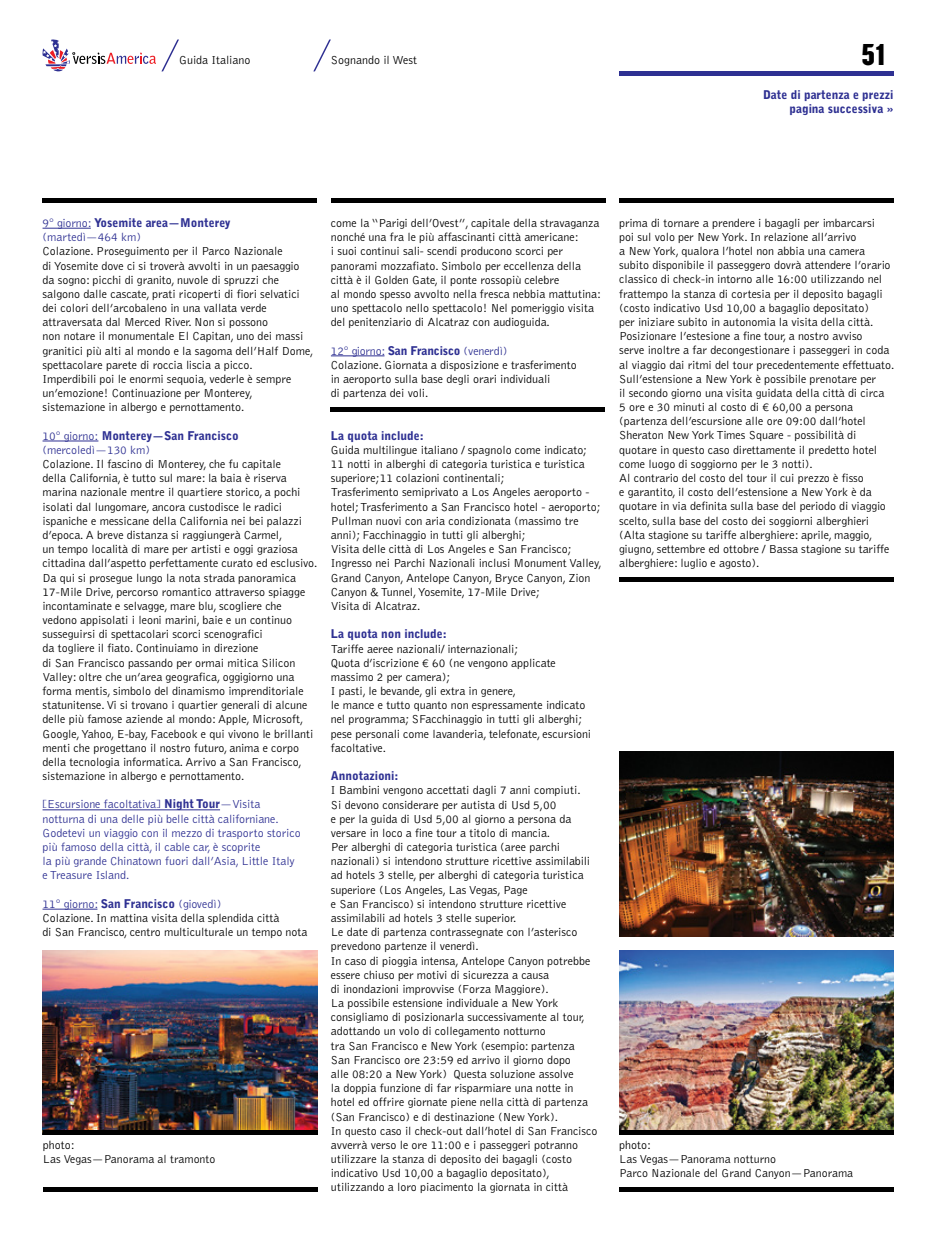
<style>
.page{position:relative;width:936px;height:1234px;background:#fff}
.page>*{position:absolute;margin:0;border:0;box-sizing:border-box;transform-origin:0 0}
.t1{font:26.25px "Champion HTF Welterweight";color:#000}
.t2{font:300 12px/14.1px "Bell Gothic";letter-spacing:-.005em;color:#000}
.t3{font:300 12px/14.1px "Bell Gothic";letter-spacing:-.005em;color:#2e3092}
.t4{font:900 12px/14.1px "Bell Gothic";letter-spacing:-.005em;color:#2e3092;text-align:right}
.t5{font:300 11.85px/14.1px "Bell Gothic";color:#000}
.s1{font-weight:900}
.s2{color:#2e3092}
.s3{font-weight:900;color:#2e3092}
.s4{font-family:"Bell Gothic Std"}
</style>
<div class="page">
<svg style="left:42px;top:39px;width:137px;height:33px"></svg>
<svg style="left:313px;top:39px;width:18px;height:32px"></svg>
<div style="left:619px;top:71px;width:274px;height:5px;background:#2e3092"></div>
<hr style="left:43px;top:228px;width:48px;height:1px;background:#2e3092">
<hr style="left:43px;top:440px;width:55px;height:1px;background:#2e3092">
<hr style="left:43px;top:809px;width:177px;height:1px;background:#2e3092">
<hr style="left:43px;top:908px;width:54px;height:1px;background:#2e3092">
<img style="left:43px;top:950px;width:274px;height:179px">
<div style="left:43px;top:1186px;width:274px;height:5px;background:#000"></div>
<div style="left:43px;top:1129px;width:274px;height:5px;background:#000"></div>
<img style="left:619px;top:950px;width:274px;height:179px">
<img style="left:619px;top:751px;width:274px;height:185px">
<div style="left:619px;top:1186px;width:274px;height:5px;background:#000"></div>
<div style="left:619px;top:1129px;width:274px;height:5px;background:#000"></div>
<div style="left:43px;top:198px;width:274px;height:5px;background:#000"></div>
<div style="left:331px;top:198px;width:274px;height:5px;background:#000"></div>
<div style="left:619px;top:198px;width:274px;height:5px;background:#000"></div>
<div style="left:331px;top:406px;width:274px;height:5px;background:#000"></div>
<div style="left:619px;top:576px;width:274px;height:5px;background:#000"></div>
<hr style="left:331px;top:355px;width:53px;height:1px;background:#2e3092">
<p class="t2" style="left:179px;top:53px;width:73px">Guida Italiano</p>
<p class="t2" style="left:331px;top:53px;width:88px">Sognando il West</p>
<h1 class="t1" style="left:861px;top:37px;width:26px">51</h1>
<p class="t4" style="left:763px;top:88px;width:132px">Date di partenza e prezzi pagina successiva »</p>
<p class="t3" style="left:43px;top:216px;width:190px">9° giorno: <span class="s1">Yosemite area—Monterey </span>(martedì—464 km)</p>
<p class="t2" style="left:43px;top:244px;width:272px">Colazione. Proseguimento per il Parco Nazionale<br>di Yosemite dove ci si troverà avvolti in un paesaggio da sogno: picchi di granito, nuvole di spruzzi che salgono dalle cascate, prati ricoperti di fiori selvatici dei colori dell’arcobaleno in una vallata verde attraversata dal Merced River. Non si possono<br>non notare il monumentale El Capitan, uno dei massi granitici più alti al mondo e la sagoma dell’Half Dome, spettacolare parete di roccia liscia a picco.<br>Imperdibili poi le enormi sequoia, vederle è sempre un’emozione! Continuazione per Monterey, sistemazione in albergo e pernottamento.</p>
<p class="t3" style="left:43px;top:429px;width:198px">10° giorno: <span class="s1">Monterey—San Francisco </span>(mercoledì—130 km)</p>
<p class="t2" style="left:43px;top:457px;width:276px">Colazione. Il fascino di Monterey, che fu capitale<br>della California, è tutto sul mare: la baia è riserva marina nazionale mentre il quartiere storico, a pochi isolati dal lungomare, ancora custodisce le radici ispaniche e messicane della California nei bei palazzi d’epoca. A breve distanza si raggiungerà Carmel,<br>un tempo località di mare per artisti e oggi graziosa cittadina dall’aspetto perfettamente curato ed esclusivo.<br>Da qui si prosegue lungo la nota strada panoramica 17-Mile Drive, percorso romantico attraverso spiagge incontaminate e selvagge, mare blu, scogliere che vedono appisolati i leoni marini, baie e un continuo susseguirsi di spettacolari scorci scenografici<br>da togliere il fiato. Continuiamo in direzione<br>di San Francisco passando per ormai mitica Silicon Valley: oltre che un’area geografica, oggigiorno una forma mentis, simbolo del dinamismo imprenditoriale statunitense. Vi si trovano i quartier generali di alcune delle più famose aziende al mondo: Apple, Microsoft, Google, Yahoo, E-bay, Facebook e qui vivono le brillanti menti che progettano il nostro futuro, anima e corpo della tecnologia informatica. Arrivo a San Francisco, sistemazione in albergo e pernottamento.</p>
<p class="t3" style="left:43px;top:797px;width:260px">[Escursione facoltativa] <span class="s1">Night Tour</span>—Visita notturna di una delle più belle città californiane.<br>Godetevi un viaggio con il mezzo di trasporto storico più famoso della città, il cable car, è scoprite<br>la più grande Chinatown fuori dall’Asia, Little Italy e Treasure Island.</p>
<p class="t2" style="left:43px;top:896px;width:266px"><span class="s2">11° giorno:</span> <span class="s3">San Francisco</span> <span class="s2">(giovedì)<br></span>Colazione. In mattina visita della splendida città<br>di San Francisco, centro multiculturale un tempo nota</p>
<p class="t2" style="left:43px;top:1138px;width:33px">photo:</p>
<p class="t5" style="left:43px;top:1152px;width:174px">Las Vegas—Panorama al tramonto</p>
<p class="t2" style="left:331px;top:216px;width:272px">come la “Parigi dell’Ovest”, capitale della stravaganza nonché una fra le più affascinanti città americane:<br>i suoi continui sali- scendi producono scorci per panorami mozzafiato. Simbolo per eccellenza della città è il Golden Gate, il ponte rossopiù celebre<br>al mondo spesso avvolto nella fresca nebbia mattutina: uno spettacolo nello spettacolo! Nel pomeriggio visita del penitenziario di Alcatraz con audioguida.</p>
<p class="t2" style="left:331px;top:344px;width:247px"><span class="s2">12° giorno:</span> <span class="s3">San Francisco</span> <span class="s2">(venerdì)<br></span>Colazione. Giornata a disposizione e trasferimento in aeroporto sulla base degli orari individuali<br>di partenza dei voli.</p>
<p class="t4" style="left:331px;top:428px;width:94px">La quota include:</p>
<p class="t2" style="left:331px;top:443px;width:272px">Guida multilingue italiano / spagnolo come indicato; 11 notti in alberghi di categoria turistica e turistica superiore;11 colazioni continentali;<br>Trasferimento semiprivato a Los Angeles aeroporto - hotel; Trasferimento a San Francisco hotel - aeroporto; Pullman nuovi con aria condizionata (massimo tre anni); Facchinaggio in tutti gli alberghi;<br>Visita delle città di Los Angeles e San Francisco; Ingresso nei Parchi Nazionali inclusi Monument Valley, Grand Canyon, Antelope Canyon, Bryce Canyon, Zion Canyon &amp; Tunnel, Yosemite, 17-Mile Drive;<br>Visita di Alcatraz.</p>
<p class="t4" style="left:331px;top:627px;width:117px">La quota non include:</p>
<p class="t2" style="left:331px;top:641px;width:262px">Tariffe aeree nazionali/ internazionali;<br>Quota d’iscrizione <span class="s4">€</span> 60 (ne vengono applicate massimo 2 per camera);<br>I pasti, le bevande, gli extra in genere,<br>le mance e tutto quanto non espressamente indicato nel programma; SFacchinaggio in tutti gli alberghi; pese personali come lavanderia, telefonate, escursioni facoltative.</p>
<p class="t4" style="left:331px;top:768px;width:69px">Annotazioni:</p>
<p class="t2" style="left:331px;top:783px;width:268px">I Bambini vengono accettati dagli 7 anni compiuti.<br>Si devono considerare per autista di Usd 5,00<br>e per la guida di Usd 5,00 al giorno a persona da versare in loco a fine tour a titolo di mancia.<br>Per alberghi di categoria turistica (aree parchi nazionali) si intendono strutture ricettive assimilabili ad hotels 3 stelle, per alberghi di categoria turistica superiore (Los Angeles, Las Vegas, Page<br>e San Francisco) si intendono strutture ricettive assimilabili ad hotels 3 stelle superior.<br>Le date di partenza contrassegnate con l’asterisco prevedono partenze il venerdì.<br>In caso di pioggia intensa, Antelope Canyon potrebbe essere chiuso per motivi di sicurezza a causa<br>di inondazioni improvvise (Forza Maggiore).<br>La possibile estensione individuale a New York consigliamo di posizionarla successivamente al tour, adottando un volo di collegamento notturno<br>tra San Francisco e New York (esempio: partenza<br>San Francisco ore 23:59 ed arrivo il giorno dopo<br>alle 08:20 a New York) Questa soluzione assolve<br>la doppia funzione di far risparmiare una notte in hotel ed offrire giornate piene nella città di partenza (San Francisco) e di destinazione (New York).<br>In questo caso il check-out dall’hotel di San Francisco avverrà verso le ore 11:00 e i passeggeri potranno utilizzare la stanza di deposito dei bagagli (costo indicativo Usd 10,00 a bagaglio depositato), utilizzando a loro piacimento la giornata in città</p>
<p class="t2" style="left:619px;top:216px;width:276px">prima di tornare a prendere i bagagli per imbarcarsi<br>poi sul volo per New York. In relazione all’arrivo<br>a New York, qualora l’hotel non abbia una camera subito disponibile il passeggero dovrà attendere l’orario classico di check-in intorno alle 16:00 utilizzando nel frattempo la stanza di cortesia per il deposito bagagli (costo indicativo Usd 10,00 a bagaglio depositato)<br>per iniziare subito in autonomia la visita della città.<br>Posizionare l’estesione a fine tour, a nostro avviso<br>serve inoltre a far decongestionare i passeggeri in coda al viaggio dai ritmi del tour precedentemente effettuato.<br>Sull’estensione a New York è possibile prenotare per<br>il secondo giorno una visita guidata della città di circa<br>5 ore e 30 minuti al costo di <span class="s4">€</span> 60,00 a persona (partenza dell’escursione alle ore 09:00 dall’hotel Sheraton New York Times Square - possibilità di quotare in questo caso direttamente il predetto hotel come luogo di soggiorno per le 3 notti).<br>Al contrario del costo del tour il cui prezzo è fisso<br>e garantito, il costo dell’estensione a New York è da quotare in via definita sulla base del periodo di viaggio scelto, sulla base del costo dei soggiorni alberghieri (Alta stagione su tariffe alberghiere: aprile, maggio, giugno, settembre ed ottobre / Bassa stagione su tariffe alberghiere: luglio e agosto).</p>
<p class="t2" style="left:619px;top:1138px;width:33px">photo:</p>
<p class="t5" style="left:619px;top:1152px;width:235px">Las Vegas—Panorama notturno<br>Parco Nazionale del Grand Canyon—Panorama</p>
</div>
